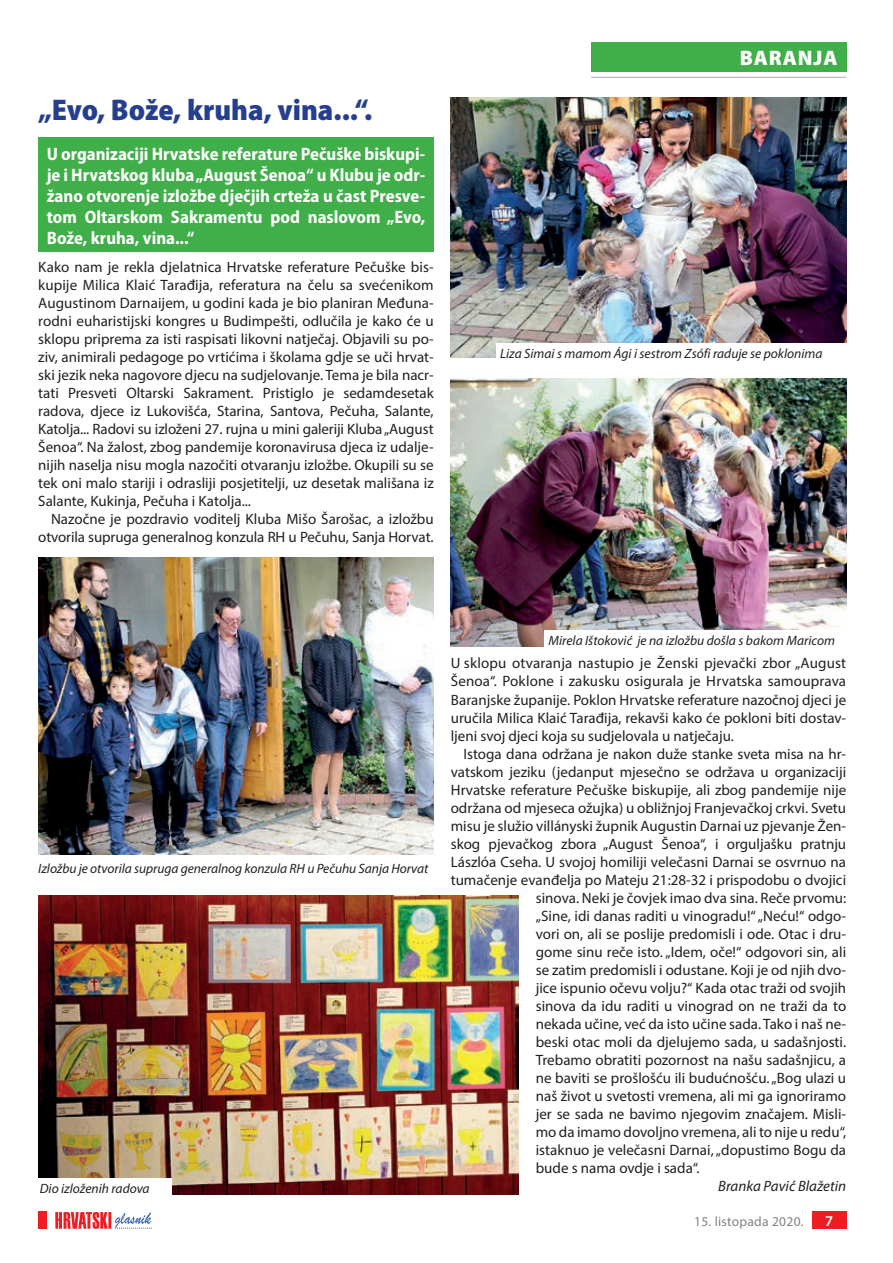
<style>
.page{position:relative;width:893px;height:1263px;background:#fff}
.page>*{position:absolute;margin:0;border:0;box-sizing:border-box;transform-origin:0 0}
.t1{font:900 semi-condensed 30px "Myriad Pro";color:#253f8e}
.t2{font:900 21px "Myriad Pro";letter-spacing:.04em;color:#fff}
.t3{font:700 semi-condensed 18px/21px "Myriad Pro";color:#fff;text-align:justify}
.t4{font:15px/18px "Myriad Pro";color:#231f20;text-align:justify}
.t5{font:italic 15px "Myriad Pro";color:#231f20}
.t6{font:600 15px "Myriad Pro";color:#fff}
.t7{font:italic 13.5px "Myriad Pro";color:#231f20}
.t8{font:13.5px "Myriad Pro";letter-spacing:.02em;color:#808285}
</style>
<div class="page">
<div style="left:812px;top:1212px;width:34px;height:17px;background:#ee1d23"></div>
<svg style="left:55px;top:1212px;width:97px;height:17px"></svg>
<div style="left:38px;top:1212px;width:9px;height:17px;background:#ee1d23"></div>
<div style="left:591px;top:43px;width:255px;height:29px;background:#40ae49"></div>
<hr style="left:591px;top:77px;width:255px;height:1px;background:#a8a9ad">
<img style="left:451px;top:98px;width:395px;height:259px">
<div style="left:38px;top:137px;width:396px;height:115px;background:#40ae49"></div>
<img style="left:38px;top:896px;width:481px;height:299px">
<img style="left:451px;top:378px;width:395px;height:268px">
<div style="left:496px;top:344px;width:359px;height:19px;background:#fff"></div>
<div style="left:544px;top:630px;width:306px;height:19px;background:#fff"></div>
<img style="left:38px;top:557px;width:396px;height:298px">
<div style="left:36px;top:1179px;width:136px;height:19px;background:#fff"></div>
<h1 class="t1" style="left:38px;top:90px;width:335px">„Evo, Bože, kruha, vina...“.</h1>
<p class="t3" style="left:47px;top:143px;width:380px">U organizaciji Hrvatske referature Pečuške biskupi&shy;je i Hrvatskog kluba „August Šenoa“ u Klubu je odr&shy;žano otvorenje izložbe dječjih crteža u čast Presve&shy;tom Oltarskom Sakramentu pod naslovom „Evo, Bože, kruha, vina...“</p>
<p class="t4" style="left:38px;top:258px;width:397px">Kako nam je rekla djelatnica Hrvatske referature Pečuške bis&shy;kupije Milica Klaić Tarađija, referatura na čelu sa svećenikom Augustinom Darnaijem, u godini kada je bio planiran Međuna&shy;rodni euharistijski kongres u Budimpešti, odlučila je kako će u sklopu priprema za isti raspisati likovni natječaj. Objavili su po&shy;ziv, animirali pedagoge po vrtićima i školama gdje se uči hrvat&shy;ski jezik neka nagovore djecu na sudjelovanje. Tema je bila nacr&shy;tati Presveti Oltarski Sakrament. Pristiglo je sedamdesetak radova, djece iz Lukovišća, Starina, Santova, Pečuha, Salante, Katolja... Radovi su izloženi 27. rujna u mini galeriji Kluba „August Šenoa“. Na žalost, zbog pandemije koronavirusa djeca iz udalje&shy;nijih naselja nisu mogla nazočiti otvaranju izložbe. Okupili su se tek oni malo stariji i odrasliji posjetitelji, uz desetak mališana iz Salante, Kukinja, Pečuha i Katolja...</p>
<p class="t4" style="left:38px;top:510px;width:397px;text-align:right">Nazočne je pozdravio voditelj Kluba Mišo Šarošac, a izložbu otvorila supruga generalnog konzula RH u Pečuhu, Sanja Horvat.</p>
<h2 class="t2" style="left:740px;top:44px;width:99px">BARANJA</h2>
<p class="t7" style="left:500px;top:345px;width:324px">Liza Simai s mamom Ági i sestrom Zsófi raduje se poklonima</p>
<p class="t7" style="left:38px;top:860px;width:391px">Izložbu je otvorila supruga generalnog konzula RH u Pečuhu Sanja Horvat</p>
<p class="t7" style="left:40px;top:1180px;width:111px">Dio izloženih radova</p>
<p class="t7" style="left:549px;top:632px;width:288px">Mirela Ištoković je na izložbu došla s bakom Maricom</p>
<p class="t4" style="left:451px;top:654px;width:397px">U sklopu otvaranja nastupio je Ženski pjevački zbor „August Šenoa“. Poklone i zakusku osigurala je Hrvatska samouprava Baranjske županije. Poklon Hrvatske referature nazočnoj djeci je uručila Milica Klaić Tarađija, rekavši kako će pokloni biti dostav&shy;ljeni svoj djeci koja su sudjelovala u natječaju.</p>
<p class="t4" style="left:463px;top:744px;width:384px">Istoga dana održana je nakon duže stanke sveta misa na hr-</p>
<p class="t4" style="left:451px;top:762px;width:397px">vatskom jeziku (jedanput mjesečno se održava u organizaciji</p>
<p class="t4" style="left:451px;top:780px;width:397px">Hrvatske referature Pečuške biskupije, ali zbog pandemije nije</p>
<p class="t4" style="left:451px;top:798px;width:397px">održana od mjeseca ožujka) u obližnjoj Franjevačkoj crkvi. Svetu</p>
<p class="t4" style="left:451px;top:816px;width:397px">misu je služio villányski župnik Augustin Darnai uz pjevanje Žen-</p>
<p class="t4" style="left:451px;top:834px;width:397px">skog pjevačkog zbora „August Šenoa“, i orguljašku pratnju</p>
<p class="t4" style="left:451px;top:852px;width:397px">Lászlóa Cseha. U svojoj homiliji velečasni Darnai se osvrnuo na</p>
<p class="t4" style="left:451px;top:870px;width:397px">tumačenje evanđelja po Mateju 21:28-32 i prispodobu o dvojici</p>
<p class="t4" style="left:536px;top:888px;width:312px">sinova. Neki je čovjek imao dva sina. Reče prvomu:</p>
<p class="t4" style="left:536px;top:906px;width:312px">„Sine, idi danas raditi u vinogradu!“ „Neću!“ odgo-</p>
<p class="t4" style="left:536px;top:924px;width:312px">vori on, ali se poslije predomisli i ode. Otac i dru-</p>
<p class="t4" style="left:536px;top:942px;width:312px">gome sinu reče isto. „Idem, oče!“ odgovori sin, ali</p>
<p class="t4" style="left:536px;top:960px;width:312px">se zatim predomisli i odustane. Koji je od njih dvo-</p>
<p class="t4" style="left:536px;top:978px;width:312px">jice ispunio očevu volju?“ Kada otac traži od svojih</p>
<p class="t4" style="left:536px;top:996px;width:312px">sinova da idu raditi u vinograd on ne traži da to</p>
<p class="t4" style="left:536px;top:1014px;width:312px">nekada učine, već da isto učine sada. Tako i naš ne-</p>
<p class="t4" style="left:536px;top:1032px;width:312px">beski otac moli da djelujemo sada, u sadašnjosti.</p>
<p class="t4" style="left:536px;top:1050px;width:312px">Trebamo obratiti pozornost na našu sadašnjicu, a</p>
<p class="t4" style="left:536px;top:1068px;width:312px">ne baviti se prošlošću ili budućnošću. „Bog ulazi u</p>
<p class="t4" style="left:536px;top:1086px;width:312px">naš život u svetosti vremena, ali mi ga ignoriramo</p>
<p class="t4" style="left:536px;top:1104px;width:312px">jer se sada ne bavimo njegovim značajem. Misli-</p>
<p class="t4" style="left:536px;top:1122px;width:312px">mo da imamo dovoljno vremena, ali to nije u redu“,</p>
<p class="t4" style="left:536px;top:1140px;width:312px">istaknuo je velečasni Darnai, „dopustimo Bogu da</p>
<p class="t4" style="left:536px;top:1158px;width:165px">bude s nama ovdje i sada“.</p>
<p class="t5" style="left:718px;top:1176px;width:129px">Branka Pavić Blažetin</p>
<p class="t8" style="left:694px;top:1213px;width:111px">15. listopada 2020.</p>
<p class="t6" style="left:825px;top:1211px;width:10px">7</p>
</div>
